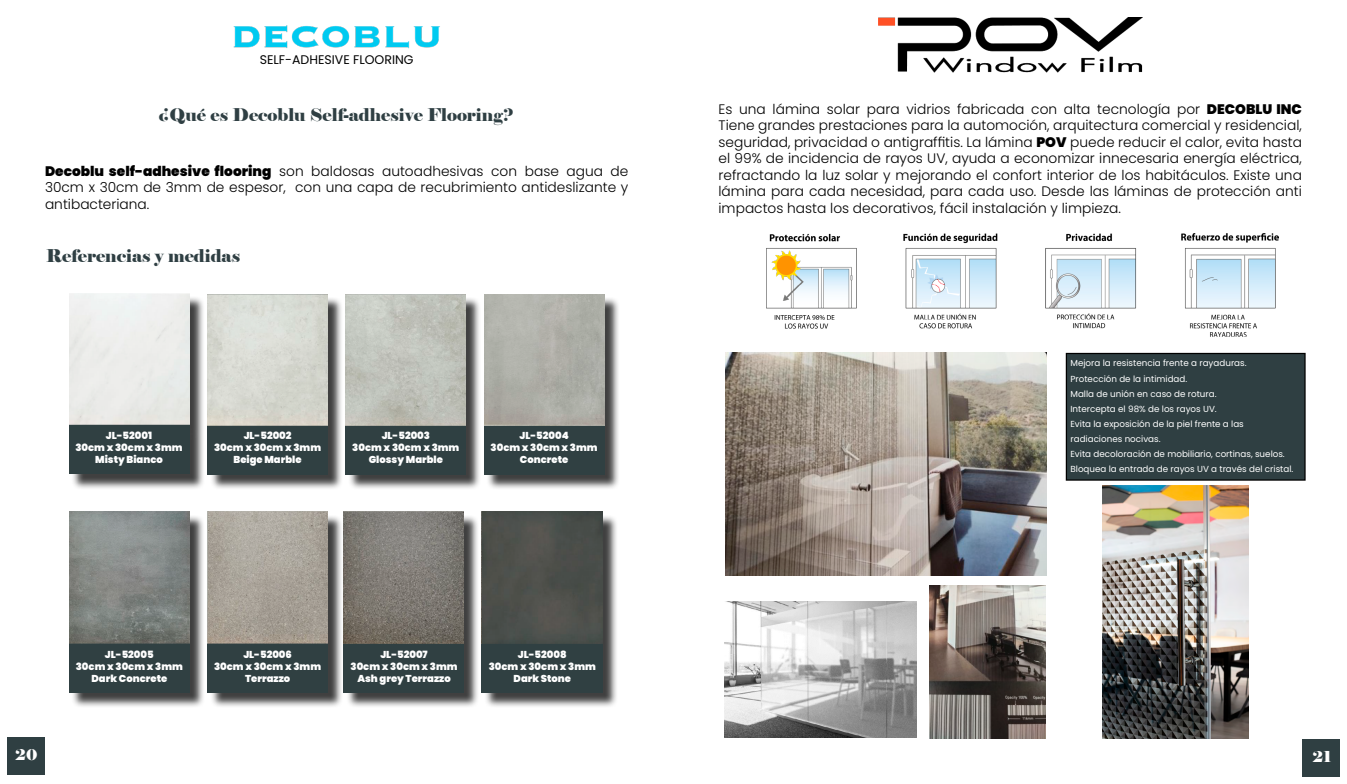
<style>
.page{position:relative;width:1347px;height:784px;background:#fff}
.page>*{position:absolute;margin:0;border:0;box-sizing:border-box;transform-origin:0 0}
.t1{font:17.5px "Elephant";color:#2f3f43}
.t2{font:15px "Elephant";color:#fff}
.t3{font:300 13.75px/16.5px "Poppins";color:#000;text-align:justify}
.t4{font:12.5px "Poppins";color:#000}
.t5{font:900 10px/12px "Poppins";color:#fff;text-align:center}
.t6{font:8.75px/15px "Poppins";color:#fff}
.s1{font-weight:900}
</style>
<div class="page">
<img style="left:878px;top:18px;width:264px;height:54px">
<img style="left:1102px;top:485px;width:146px;height:253px">
<img style="left:725px;top:601px;width:192px;height:135px">
<img style="left:725px;top:353px;width:322px;height:222px">
<img style="left:929px;top:585px;width:116px;height:153px">
<img style="left:766px;top:234px;width:512px;height:102px">
<div style="left:1066px;top:353px;width:238px;height:126px;background:#2f3f42"></div>
<div style="left:1065px;top:352px;width:240px;height:128px;border:1px solid #000"></div>
<div style="left:1301px;top:738px;width:38px;height:38px;background:#2f3f42"></div>
<img style="left:233px;top:26px;width:207px;height:23px">
<div style="left:71px;top:295px;width:134px;height:194px;background:#000;opacity:.75"></div>
<img style="left:69px;top:293px;width:120px;height:180px">
<div style="left:71px;top:513px;width:134px;height:194px;background:#000;opacity:.75"></div>
<img style="left:69px;top:511px;width:120px;height:180px">
<div style="left:209px;top:296px;width:134px;height:194px;background:#000;opacity:.75"></div>
<img style="left:208px;top:294px;width:120px;height:180px">
<div style="left:347px;top:296px;width:134px;height:194px;background:#000;opacity:.75"></div>
<img style="left:346px;top:294px;width:120px;height:180px">
<div style="left:486px;top:296px;width:133px;height:194px;background:#000;opacity:.75"></div>
<img style="left:484px;top:294px;width:120px;height:180px">
<div style="left:210px;top:513px;width:133px;height:194px;background:#000;opacity:.75"></div>
<img style="left:208px;top:511px;width:120px;height:180px">
<div style="left:346px;top:513px;width:133px;height:194px;background:#000;opacity:.75"></div>
<img style="left:344px;top:511px;width:120px;height:180px">
<div style="left:484px;top:513px;width:133px;height:194px;background:#000;opacity:.75"></div>
<img style="left:482px;top:511px;width:120px;height:180px">
<div style="left:7px;top:736px;width:38px;height:38px;background:#2f3f42"></div>
<p class="t4" style="left:260px;top:52px;width:155px">SELF-ADHESIVE FLOORING</p>
<p class="t1" style="left:159px;top:104px;width:356px">¿Qué es Decoblu Self-adhesive Flooring?</p>
<p class="t3" style="left:45px;top:163px;width:585px"><span class="s1">Decoblu self-adhesive flooring</span> son baldosas autoadhesivas con base agua de 30cm x 30cm de 3mm de espesor, con una capa de recubrimiento antideslizante y antibacteriana.</p>
<p class="t1" style="left:46px;top:245px;width:195px">Referencias y medidas</p>
<p class="t5" style="left:75px;top:429px;width:109px">JL-52001<br>30cm x 30cm x 3mm<br>Misty Bianco</p>
<p class="t5" style="left:214px;top:429px;width:109px">JL-52002<br>30cm x 30cm x 3mm<br>Beige Marble</p>
<p class="t5" style="left:352px;top:429px;width:109px">JL-52003<br>30cm x 30cm x 3mm<br>Glossy Marble</p>
<p class="t5" style="left:490px;top:429px;width:109px">JL-52004<br>30cm x 30cm x 3mm<br>Concrete</p>
<p class="t2" style="left:15px;top:744px;width:24px">20</p>
<p class="t5" style="left:76px;top:648px;width:109px">JL-52005<br>30cm x 30cm x 3mm<br>Dark Concrete</p>
<p class="t5" style="left:214px;top:648px;width:109px">JL-52006<br>30cm x 30cm x 3mm<br>Terrazzo</p>
<p class="t5" style="left:350px;top:648px;width:109px">JL-52007<br>30cm x 30cm x 3mm<br>Ash grey Terrazzo</p>
<p class="t5" style="left:489px;top:648px;width:109px">JL-52008<br>30cm x 30cm x 3mm<br>Dark Stone</p>
<p class="t3" style="left:718px;top:100px;width:585px">Es una lámina solar para vidrios fabricada con alta tecnología por <span class="s1">DECOBLU INC </span>Tiene grandes prestaciones para la automoción, arquitectura comercial y residencial, seguridad, privacidad o antigraffitis. La lámina <span class="s1">POV</span> puede reducir el calor, evita hasta el 99% de incidencia de rayos UV, ayuda a economizar innecesaria energía eléctrica, refractando la luz solar y mejorando el confort interior de los habitáculos. Existe una lámina para cada necesidad, para cada uso. Desde las láminas de protección anti impactos hasta los decorativos, fácil instalación y limpieza.</p>
<p class="t6" style="left:1070px;top:356px;width:224px">Mejora la resistencia frente a rayaduras.<br>Protección de la intimidad.<br>Malla de unión en caso de rotura.<br>Intercepta el 98% de los rayos UV.<br>Evita la exposición de la piel frente a las radiaciones nocivas.<br>Evita decoloración de mobiliario, cortinas, suelos.<br>Bloquea la entrada de rayos UV a través del cristal.</p>
<p class="t2" style="left:1312px;top:746px;width:20px">21</p>
</div>
